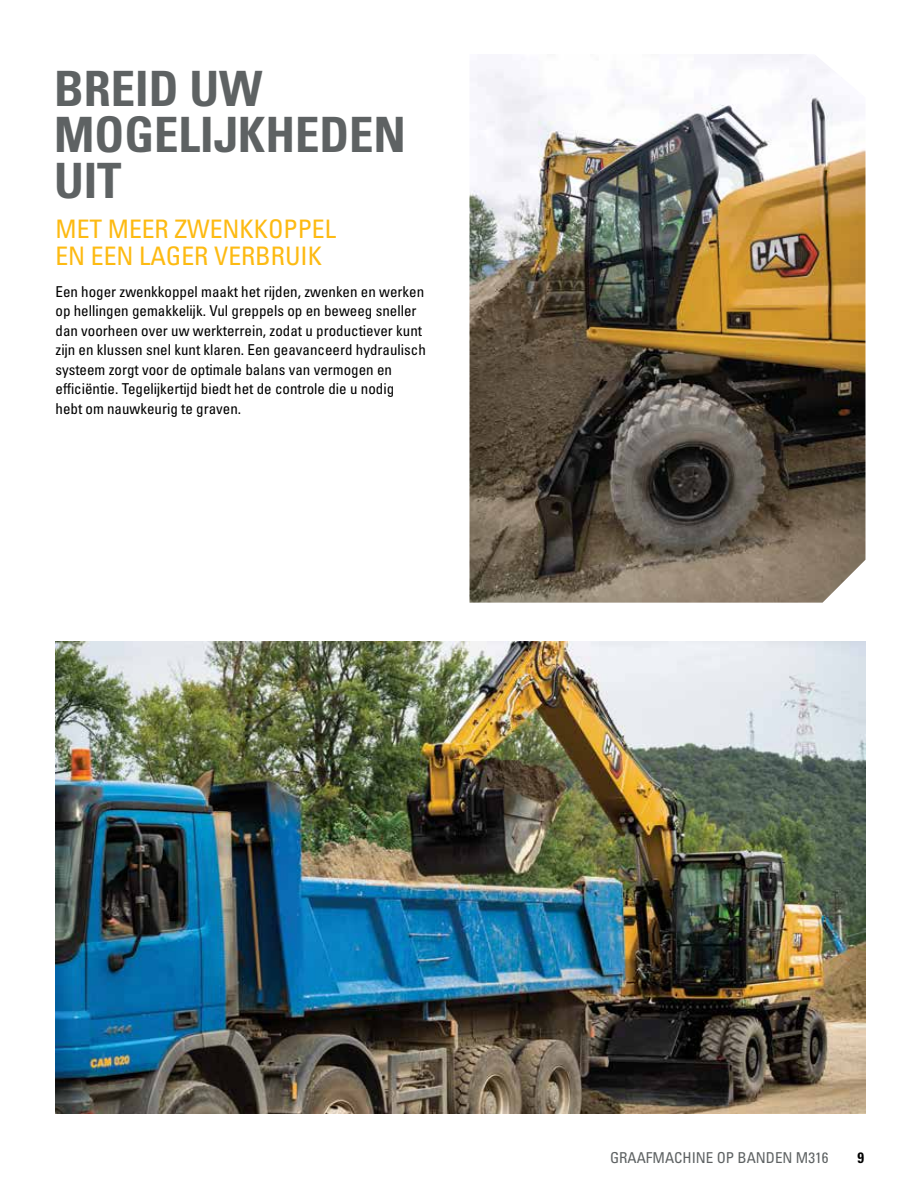
<style>
.page{position:relative;width:918px;height:1188px;background:#fff}
.page>*{position:absolute;margin:0;border:0;box-sizing:border-box;transform-origin:0 0}
.Headline_large_gray{font:48.75px/45.9px "Univers LTCYR 67 Bold Cond";color:#5e6263}
.Subhead_small_yellow{font:condensed 25.5px/27px "Univers LTCYR 57";color:#fdba12}
.Body_copy{font:condensed 15px/19.5px "Univers LTCYR 57";color:#000}
.t1{font:condensed 15px "Univers LTCYR 57";color:#5e6263}
.t2{font:15px "Univers LTCYR 67 Bold Cond";color:#000}
</style>
<div class="page">
<img style="left:56px;top:642px;width:810px;height:471px">
<img style="left:470px;top:54px;width:395px;height:549px">
<p class="Headline_large_gray" style="left:54px;top:65px;width:354px">BREID UW<br>MOGELIJKHEDEN<br>UIT</p>
<p class="Subhead_small_yellow" style="left:56px;top:215px;width:282px">MET MEER ZWENKKOPPEL<br>EN EEN LAGER VERBRUIK</p>
<p class="Body_copy" style="left:56px;top:281px;width:372px">Een hoger zwenkkoppel maakt het rijden, zwenken en werken op hellingen gemakkelijk. Vul greppels op en beweeg sneller dan voorheen over uw werkterrein, zodat u productiever kunt zijn en klussen snel kunt klaren. Een geavanceerd hydraulisch systeem zorgt voor de optimale balans van vermogen en efficiëntie. Tegelijkertijd biedt het de controle die u nodig<br>hebt om nauwkeurig te graven.</p>
<p class="t1" style="left:610px;top:1148px;width:220px">GRAAFMACHINE OP BANDEN M316</p>
<p class="t2" style="left:857px;top:1148px;width:8px">9</p>
</div>
